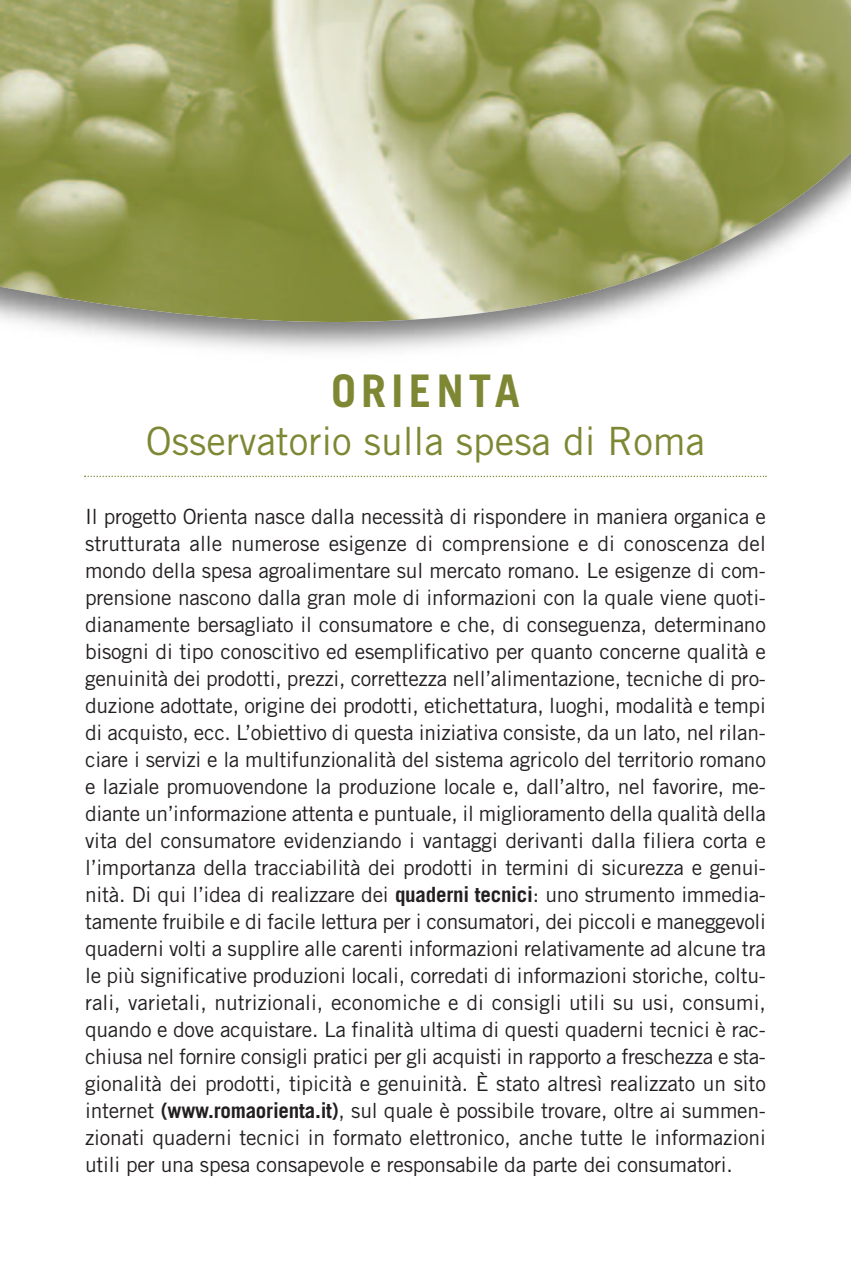
<style>
.page{position:relative;width:851px;height:1276px;background:#fff}
.page>*{position:absolute;margin:0;border:0;box-sizing:border-box;transform-origin:0 0}
.t1{font:700 45px "Trade Gothic";letter-spacing:.11em;color:#7e8733}
.t2{font:39px "Trade Gothic";color:#7e8733}
.t3{font:21px/27px "Trade Gothic";letter-spacing:-.01em;color:#231f20;text-align:justify}
.s1{font-weight:700}
</style>
<div class="page">
<img style="left:0;top:0;width:850px;height:126px">
<svg style="left:0;top:126px;width:850px;height:352px"></svg>
<img style="left:0;top:152px;width:850px;height:289px">
<svg style="left:84px;top:475px;width:682px;height:2px"></svg>
<h1 class="t1" style="left:331px;top:374px;width:190px">ORIENTA</h1>
<h2 class="t2" style="left:146px;top:426px;width:560px">Osservatorio sulla spesa di Roma</h2>
<p class="t3" style="left:85px;top:505px;width:682px">Il progetto Orienta nasce dalla necessità di rispondere in maniera organica e strutturata alle numerose esigenze di comprensione e di conoscenza del mondo della spesa agroalimentare sul mercato romano. Le esigenze di com&shy;prensione nascono dalla gran mole di informazioni con la quale viene quoti&shy;dianamente bersagliato il consumatore e che, di conseguenza, determinano bisogni di tipo conoscitivo ed esemplificativo per quanto concerne qualità e genuinità dei prodotti, prezzi, correttezza nell’alimentazione, tecniche di pro&shy;duzione adottate, origine dei prodotti, etichettatura, luoghi, modalità e tempi di acquisto, ecc. L’obiettivo di questa iniziativa consiste, da un lato, nel rilan&shy;ciare i servizi e la multifunzionalità del sistema agricolo del territorio romano e laziale promuovendone la produzione locale e, dall’altro, nel favorire, me&shy;diante un’informazione attenta e puntuale, il miglioramento della qualità della vita del consumatore evidenziando i vantaggi derivanti dalla filiera corta e l’importanza della tracciabilità dei prodotti in termini di sicurezza e genui&shy;nità. Di qui l’idea di realizzare dei <span class="s1">quaderni tecnici</span>: uno strumento immedia&shy;tamente fruibile e di facile lettura per i consumatori, dei piccoli e maneggevoli quaderni volti a supplire alle carenti informazioni relativamente ad alcune tra le più significative produzioni locali, corredati di informazioni storiche, coltu&shy;rali, varietali, nutrizionali, economiche e di consigli utili su usi, consumi, quando e dove acquistare. La finalità ultima di questi quaderni tecnici è rac&shy;chiusa nel fornire consigli pratici per gli acquisti in rapporto a freschezza e sta&shy;gionalità dei prodotti, tipicità e genuinità. È stato altresì realizzato un sito internet <span class="s1">(www.romaorienta.it)</span>, sul quale è possibile trovare, oltre ai summen&shy;zionati quaderni tecnici in formato elettronico, anche tutte le informazioni utili per una spesa consapevole e responsabile da parte dei consumatori.</p>
</div>
